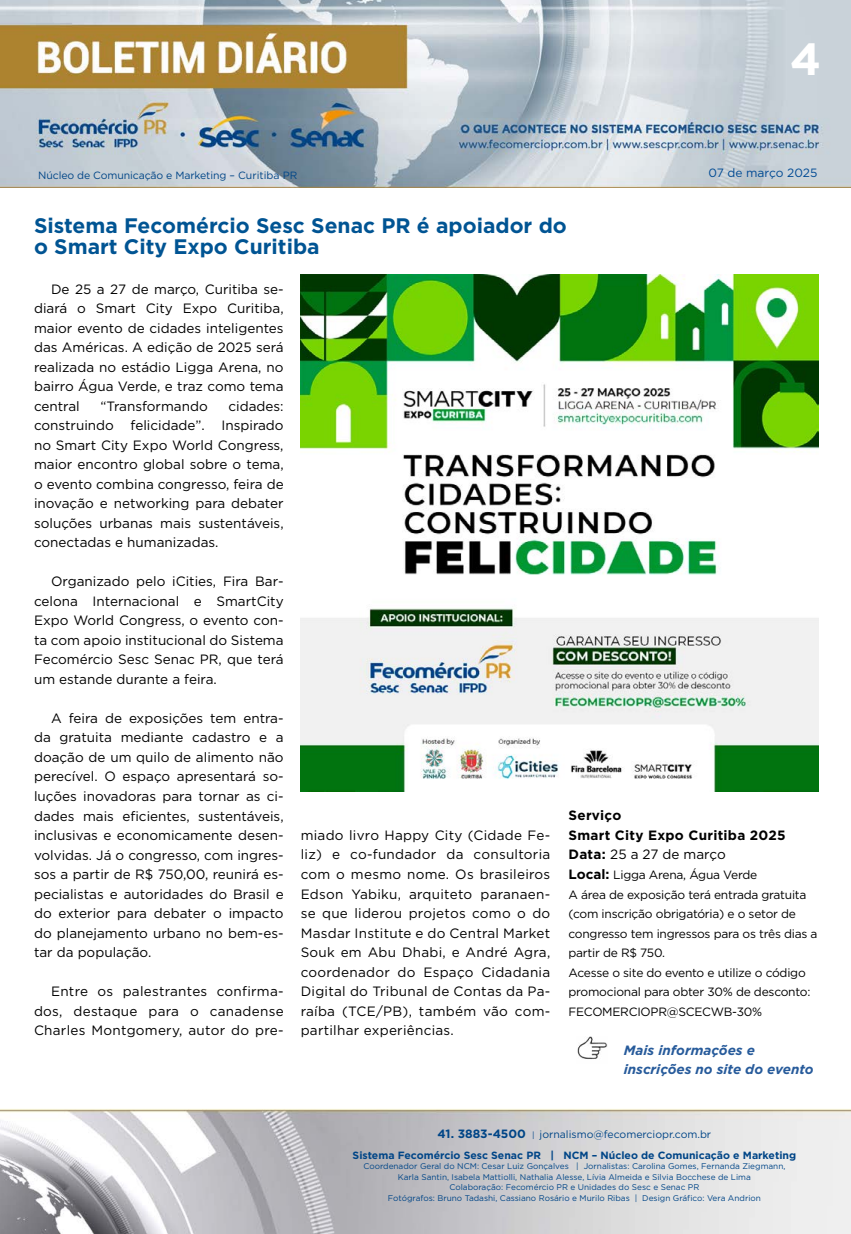
<style>
.page{position:relative;width:851px;height:1234px;background:#fff}
.page>*{position:absolute;margin:0;border:0;box-sizing:border-box;transform-origin:0 0}
.t1{font:700 45px "Gotham";color:#fff}
.t2{font:700 21px/21px "Gotham";color:#005493}
.t3{font:13.5px/19.5px "Gotham";color:#000;text-align:justify}
.t4{font:700 13.5px/19.5px "Gotham";letter-spacing:.02em;color:#000}
.t5{font:italic 700 13.5px/19.5px "Gotham";color:#275b9b}
.t6{font:12px/19.5px "Gotham";letter-spacing:-.02em;color:#000}
.t7{font:12px "Gotham";color:#004a93}
.t8{font:700 10.5px/21px "Gotham";color:#004587;text-align:center}
.t9{font:10.5px "Gotham";letter-spacing:-.01em;color:#004587}
.t10{font:8.25px/10.5px "Gotham";color:#004587;text-align:center}
.s1{font-weight:400}
.s2{font-weight:700;font-size:13.5px}
.s3{font-size:12px}
.s4{font-weight:400;font-size:8.25px}
</style>
<div class="page">
<img style="left:0;top:0;width:850px;height:188px">
<img style="left:0;top:1109px;width:850px;height:124px">
<img style="left:300px;top:274px;width:518px;height:517px">
<img style="left:577px;top:1036px;width:30px;height:23px">
<h1 class="t1" style="left:790px;top:29px;width:33px">4</h1>
<p class="t9" style="left:38px;top:168px;width:260px">Núcleo de Comunicação e Marketing – Curitiba PR</p>
<p class="t7" style="left:708px;top:165px;width:110px">07 de março 2025</p>
<h2 class="t2" style="left:34px;top:214px;width:534px">Sistema Fecomércio Sesc Senac PR é apoiador do o Smart City Expo Curitiba</h2>
<p class="t3" style="left:34px;top:279px;width:251px;text-indent:17px">De 25 a 27 de março, Curitiba se&shy;diará o Smart City Expo Curitiba, maior evento de cidades inteligentes das Américas. A edição de 2025 será realizada no estádio Ligga Arena, no bairro Água Verde, e traz como tema central</p>
<p class="t3" style="left:100px;top:396px;width:109px">“Transformando</p>
<p class="t3" style="left:34px;top:396px;width:251px;text-indent:194px">cidades: construindo felicidade”. Inspirado no Smart City Expo World Congress, maior encontro global sobre o tema, o evento combina congresso, feira de inovação e networking para debater soluções urbanas mais sustentáveis, conectadas e humanizadas.</p>
<p class="t3" style="left:34px;top:571px;width:251px;text-indent:17px">Organizado pelo iCities, Fira Bar&shy;celona Internacional e SmartCity Expo World Congress, o evento con&shy;ta com apoio institucional do Sistema Fecomércio Sesc Senac PR, que terá um estande durante a feira.</p>
<p class="t3" style="left:34px;top:708px;width:251px;text-indent:17px">A feira de exposições tem entra&shy;da gratuita mediante cadastro e a doação de um quilo de alimento não perecível. O espaço apresentará so&shy;luções inovadoras para tornar as ci&shy;dades mais eficientes, sustentáveis, inclusivas e economicamente desen&shy;volvidas. Já o congresso, com ingres&shy;sos a partir de R$ 750,00, reunirá es&shy;pecialistas e autoridades do Brasil e do exterior para debater o impacto do planejamento urbano no bem-es&shy;tar da população.</p>
<p class="t3" style="left:34px;top:981px;width:251px;text-indent:17px">Entre os palestrantes confirma&shy;dos, destaque para o canadense Charles Montgomery, autor do pre-</p>
<p class="t4" style="left:568px;top:805px;width:219px">Serviço<br>Smart City Expo Curitiba 2025<br>Data: <span class="s1">25 a 27 de março</span></p>
<p class="t6" style="left:568px;top:864px;width:250px"><span class="s2">Local:</span> Ligga Arena, Água Verde<br>A área de exposição terá entrada gratuita (com inscrição obrigatória) e o setor de congresso tem ingressos para os três dias a partir de R$ 750.<br>Acesse o site do evento e utilize o código promocional para obter 30% de desconto:<br>FECOMERCIOPR@SCECWB-30%</p>
<p class="t5" style="left:623px;top:1039px;width:191px">Mais informações e inscrições no site do evento</p>
<p class="t3" style="left:300px;top:825px;width:251px">miado livro Happy City (Cidade Fe&shy;liz) e co-fundador da consultoria com o mesmo nome. Os brasileiros Edson Yabiku, arquiteto paranaen&shy;se que liderou projetos como o do Masdar Institute e do Central Market Souk em Abu Dhabi, e André Agra, coordenador do Espaço Cidadania Digital do Tribunal de Contas da Pa&shy;raíba (TCE/PB), também vão com&shy;partilhar experiências.</p>
<p class="t8" style="left:352px;top:1122px;width:445px"><span class="s3">41. 3883-4500</span> <span class="s4">|</span> <span class="s1">jornalismo@fecomerciopr.com.br<br></span>Sistema Fecomércio Sesc Senac PR | NCM – Núcleo de Comunicação e Marketing</p>
<p class="t10" style="left:363px;top:1160px;width:423px">Coordenador Geral do NCM: Cesar Luiz Gonçalves | Jornalistas: Carolina Gomes, Fernanda Ziegmann, Karla Santin, Isabela Mattiolli, Nathalia Alesse, Lívia Almeida e Silvia Bocchese de Lima<br>Colaboração: Fecomércio PR e Unidades do Sesc e Senac PR<br>Fotógrafos: Bruno Tadashi, Cassiano Rosário e Murilo Ribas | Design Gráfico: Vera Andrion</p>
</div>
